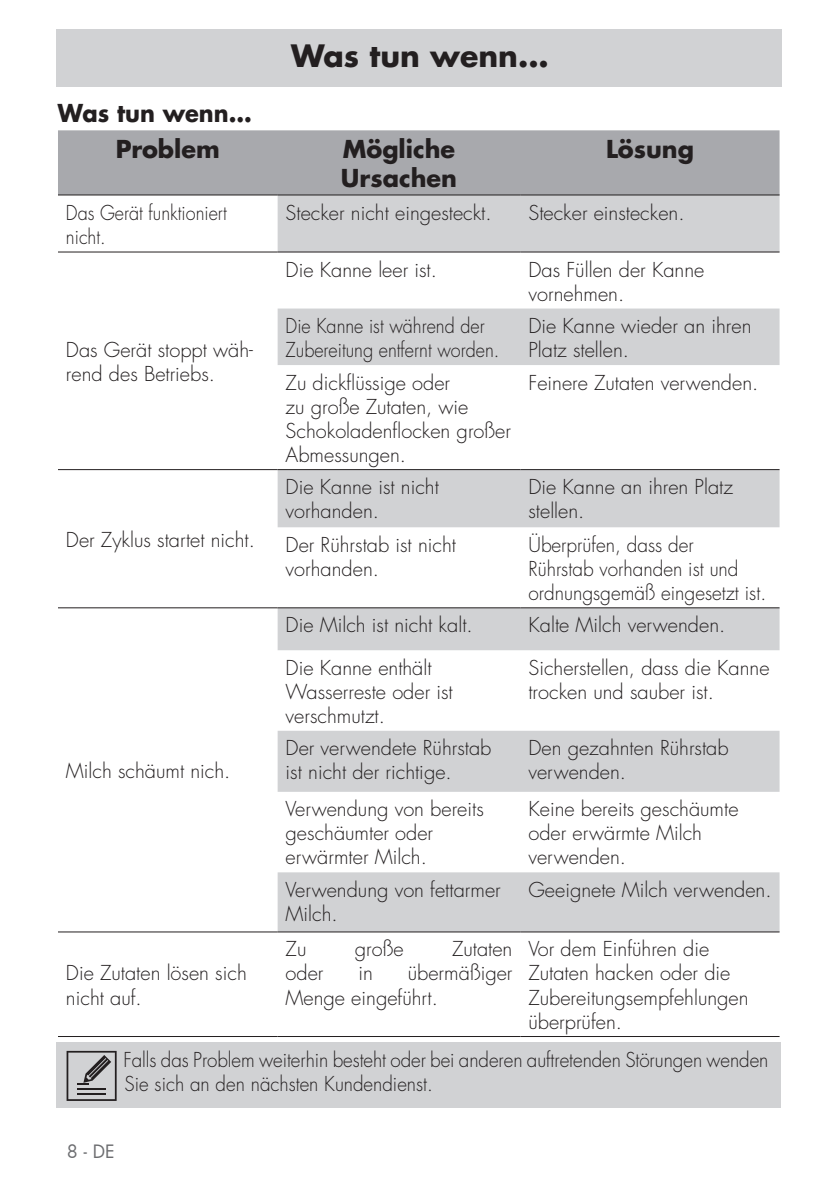
<style>
.page{position:relative;width:839px;height:1192px;background:#fff}
.page>*{position:absolute;margin:0;border:0;box-sizing:border-box;transform-origin:0 0}
.Testo{font:700 30px "Futura Std";color:#231f20}
.testo_tab{font:700 24px "Futura Std";color:#231f20}
.testo_tab-2{font:700 24px "Futura Std";color:#231f20;scale:.94 1}
.testo_tab-3{font:300 20px/24px "Futura Std";color:#231f20}
.testo_tab-4{font:300 20px/24px "Futura Std";color:#231f20;scale:.94 1}
.testo_tab-5{font:300 20px/24px "Futura Std";color:#231f20;scale:.9 1}
.testo_tab-6{font:300 20px/24px "Futura Std";color:#231f20;scale:.95 1}
.t1{font:18px "Futura";color:#6c6d70}
</style>
<div class="page">
<div style="left:57px;top:29px;width:725px;height:58px;background:#d1d2d4"></div>
<div style="left:57px;top:1041px;width:724px;height:66px;background:#d1d2d4"></div>
<svg style="left:67px;top:1050px;width:50px;height:50px"></svg>
<div style="left:58px;top:130px;width:722px;height:64px;background:#a8a9ad"></div>
<svg style="left:278px;top:195px;width:502px;height:736px"></svg>
<svg style="left:278px;top:932px;width:502px;height:1px"></svg>
<hr style="left:58px;top:194px;width:220px;height:1px;background:#231f20">
<hr style="left:278px;top:194px;width:242px;height:1px;background:#231f20">
<hr style="left:520px;top:194px;width:260px;height:1px;background:#231f20">
<hr style="left:58px;top:251px;width:220px;height:1px;background:#231f20">
<hr style="left:58px;top:469px;width:220px;height:1px;background:#231f20">
<hr style="left:58px;top:607px;width:220px;height:1px;background:#231f20">
<hr style="left:278px;top:251px;width:242px;height:1px;background:#231f20">
<hr style="left:520px;top:251px;width:260px;height:1px;background:#231f20">
<hr style="left:278px;top:469px;width:242px;height:1px;background:#231f20">
<hr style="left:520px;top:469px;width:260px;height:1px;background:#231f20">
<hr style="left:278px;top:607px;width:242px;height:1px;background:#231f20">
<hr style="left:520px;top:607px;width:260px;height:1px;background:#231f20">
<hr style="left:58px;top:931px;width:220px;height:1px;background:#231f20">
<hr style="left:58px;top:1036px;width:220px;height:1px;background:#231f20">
<hr style="left:278px;top:1036px;width:242px;height:1px;background:#231f20">
<hr style="left:520px;top:1036px;width:260px;height:1px;background:#231f20">
<hr style="left:278px;top:931px;width:242px;height:1px;background:#231f20">
<hr style="left:520px;top:931px;width:260px;height:1px;background:#231f20">
<p class="Testo" style="left:291px;top:36px;width:259px">Was tun wenn...</p>
<p class="testo_tab-2" style="left:58px;top:97px;width:208px">Was tun wenn...</p>
<p class="testo_tab" style="left:116px;top:133px;width:106px">Problem</p>
<p class="testo_tab" style="left:343px;top:133px;width:114px">Mögliche</p>
<p class="testo_tab" style="left:341px;top:162px;width:118px">Ursachen</p>
<p class="testo_tab" style="left:606px;top:133px;width:90px">Lösung</p>
<p class="testo_tab-5" style="left:66px;top:201px;width:180px">Das Gerät funktioniert nicht.</p>
<p class="testo_tab-3" style="left:286px;top:201px;width:208px">Stecker nicht eingesteckt.</p>
<p class="testo_tab-3" style="left:528px;top:201px;width:158px">Stecker einstecken.</p>
<p class="testo_tab-3" style="left:66px;top:338px;width:188px">Das Gerät stoppt wäh&shy;rend des Betriebs.</p>
<p class="testo_tab-3" style="left:66px;top:528px;width:191px">Der Zyklus startet nicht.</p>
<p class="testo_tab-3" style="left:66px;top:759px;width:166px">Milch schäumt nich.</p>
<p class="testo_tab-3" style="left:66px;top:961px;width:182px">Die Zutaten lösen sich nicht auf.</p>
<p class="testo_tab-3" style="left:286px;top:258px;width:153px">Die Kanne leer ist.</p>
<p class="testo_tab-3" style="left:528px;top:258px;width:177px">Das Füllen der Kanne vornehmen.</p>
<p class="testo_tab-5" style="left:286px;top:314px;width:239px">Die Kanne ist während der<br>Zubereitung entfernt worden.</p>
<p class="testo_tab-3" style="left:528px;top:314px;width:225px">Die Kanne wieder an ihren<br>Platz stellen.</p>
<p class="testo_tab-3" style="left:286px;top:371px;width:227px">Zu dickflüssige oder<br>zu große Zutaten, wie<br>Schokoladenflocken großer<br>Abmessungen.</p>
<p class="testo_tab-3" style="left:528px;top:371px;width:231px">Feinere Zutaten verwenden.</p>
<p class="testo_tab-3" style="left:286px;top:475px;width:155px">Die Kanne ist nicht vorhanden.</p>
<p class="testo_tab-3" style="left:528px;top:475px;width:206px">Die Kanne an ihren Platz stellen.</p>
<p class="testo_tab-3" style="left:286px;top:533px;width:172px">Der Rührstab ist nicht vorhanden.</p>
<p class="testo_tab-6" style="left:528px;top:533px;width:252px">Überprüfen, dass der<br>Rührstab vorhanden ist und ordnungsgemäß eingesetzt ist.</p>
<p class="testo_tab-3" style="left:286px;top:613px;width:189px">Die Milch ist nicht kalt.</p>
<p class="testo_tab-3" style="left:528px;top:613px;width:198px">Kalte Milch verwenden.</p>
<p class="testo_tab-3" style="left:286px;top:656px;width:169px">Die Kanne enthält<br>Wasserreste oder ist verschmutzt.</p>
<p class="testo_tab-3" style="left:528px;top:656px;width:243px">Sicherstellen, dass die Kanne trocken und sauber ist.</p>
<p class="testo_tab-3" style="left:286px;top:736px;width:207px">Der verwendete Rührstab ist nicht der richtige.</p>
<p class="testo_tab-3" style="left:528px;top:736px;width:202px">Den gezahnten Rührstab verwenden.</p>
<p class="testo_tab-3" style="left:286px;top:797px;width:200px">Verwendung von bereits geschäumter oder erwärmter Milch.</p>
<p class="testo_tab-3" style="left:528px;top:797px;width:212px">Keine bereits geschäumte oder erwärmte Milch verwenden.</p>
<p class="testo_tab-3" style="left:286px;top:878px;width:217px">Verwendung von fettarmer<br>Milch.</p>
<p class="testo_tab-3" style="left:528px;top:878px;width:245px">Geeignete Milch verwenden.</p>
<p class="testo_tab-3" style="left:286px;top:937px;width:22px">Zu</p>
<p class="testo_tab-3" style="left:355px;top:937px;width:50px">große</p>
<p class="testo_tab-3" style="left:452px;top:937px;width:62px">Zutaten</p>
<p class="testo_tab-3" style="left:286px;top:961px;width:39px">oder</p>
<p class="testo_tab-3" style="left:358px;top:961px;width:16px">in</p>
<p class="testo_tab-3" style="left:286px;top:961px;width:228px;text-indent:122px">übermäßiger<br>Menge eingeführt.</p>
<p class="testo_tab-3" style="left:528px;top:937px;width:222px">Vor dem Einführen die<br>Zutaten hacken oder die<br>Zubereitungsempfehlungen überprüfen.</p>
<p class="testo_tab-4" style="left:123px;top:1048px;width:688px">Falls das Problem weiterhin besteht oder bei anderen auftretenden Störungen wenden<br>Sie sich an den nächsten Kundendienst.</p>
<p class="t1" style="left:67px;top:1139px;width:49px">8 - DE</p>
</div>
